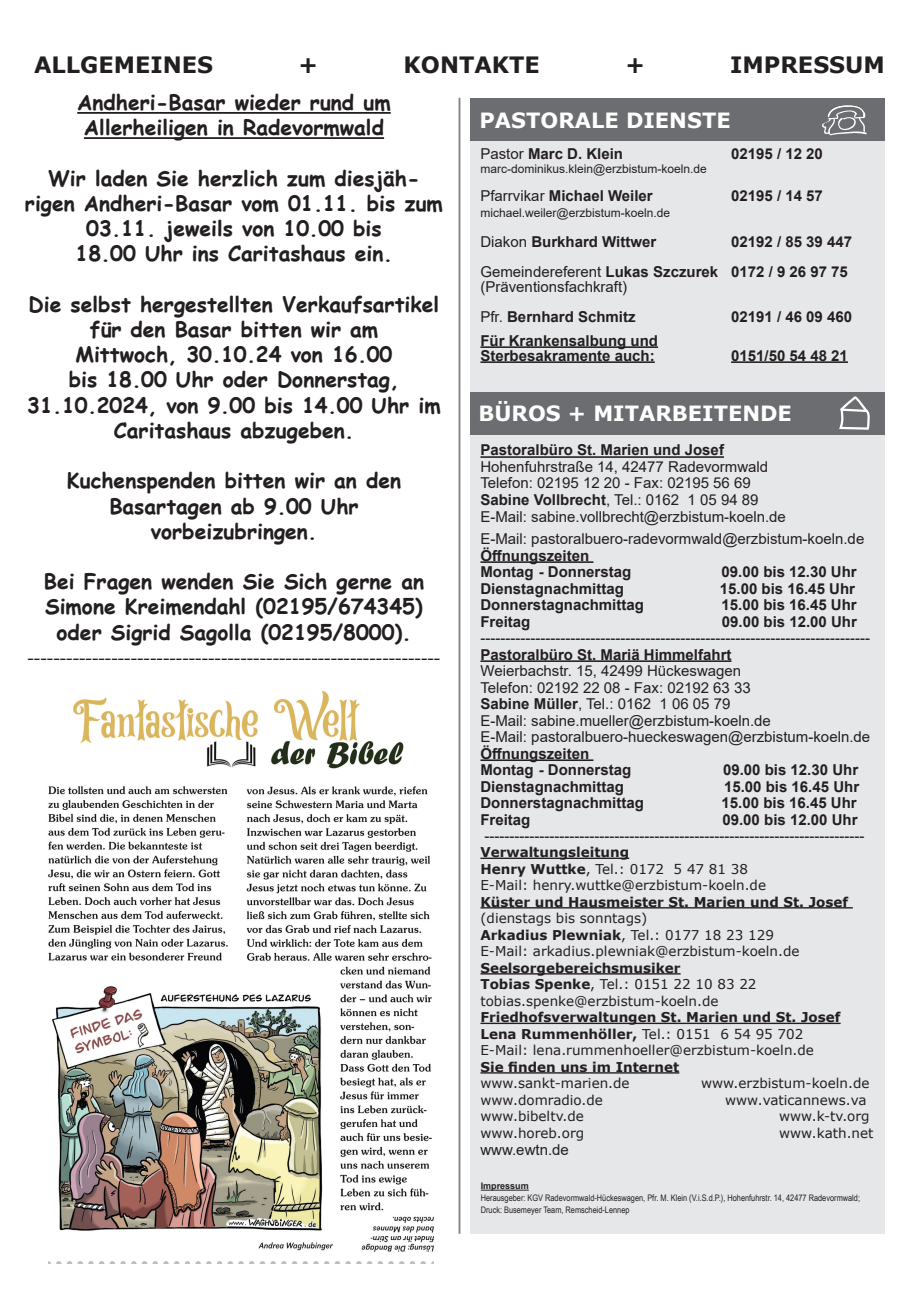
<style>
.page{position:relative;width:919px;height:1289px;background:#fff}
.page>*{position:absolute;margin:0;border:0;box-sizing:border-box;transform-origin:0 0}
.t1{font:700 22.5px "Verdana";color:#231f20}
.t2{font:700 21px/25.2px "Comic Sans MS";color:#231f20;text-align:center}
.t3{font:21px "Myriad Pro";color:#231f20}
.t4{font:700 21px "Verdana";color:#fff}
.t5{font:15px/16.5px "Arial";color:#231f20}
.t6{font:700 15px/16.5px "Arial";color:#231f20}
.t7{font:13.5px/16.5px "Verdana";color:#231f20}
.t8{font:700 13.5px "Verdana";color:#231f20}
.t9{font:12px "Arial";color:#231f20}
.t10{font:9px/12px "Arial Narrow";color:#231f20}
.t11{font:700 9px "Arial";color:#231f20}
.s1{font-weight:400}
.s2{font-weight:700}
</style>
<div class="page">
<div style="left:470px;top:98px;width:414px;height:1135px;background:#e6e7e9"></div>
<hr style="left:458px;top:98px;width:1px;height:1135px;background:#6c6d70">
<div style="left:470px;top:98px;width:414px;height:42px;background:#6c6d70"></div>
<svg style="left:822px;top:105px;width:45px;height:30px"></svg>
<div style="left:470px;top:392px;width:414px;height:43px;background:#6c6d70"></div>
<svg style="left:839px;top:396px;width:31px;height:34px"></svg>
<hr style="left:459px;top:98px;width:1px;height:1135px;background:#6c6d70">
<hr style="left:480px;top:346px;width:178px;height:2px;background:#231f20">
<hr style="left:480px;top:361px;width:174px;height:2px;background:#231f20">
<hr style="left:731px;top:361px;width:116px;height:2px;background:#231f20">
<hr style="left:480px;top:456px;width:244px;height:2px;background:#231f20">
<hr style="left:480px;top:561px;width:113px;height:2px;background:#231f20">
<hr style="left:480px;top:660px;width:251px;height:2px;background:#231f20">
<hr style="left:480px;top:759px;width:113px;height:2px;background:#231f20">
<hr style="left:480px;top:857px;width:149px;height:2px;background:#231f20">
<hr style="left:480px;top:907px;width:372px;height:1px;background:#231f20">
<hr style="left:480px;top:973px;width:200px;height:1px;background:#231f20">
<hr style="left:480px;top:1022px;width:360px;height:2px;background:#231f20">
<hr style="left:480px;top:1072px;width:199px;height:1px;background:#231f20">
<hr style="left:480px;top:1189px;width:48px;height:1px;background:#231f20">
<hr style="left:77px;top:112px;width:313px;height:2px;background:#231f20">
<hr style="left:84px;top:137px;width:300px;height:2px;background:#231f20">
<img style="left:48px;top:691px;width:386px;height:573px">
<h1 class="t1" style="left:34px;top:48px;width:181px">ALLGEMEINES</h1>
<h1 class="t1" style="left:298px;top:48px;width:21px">+</h1>
<h1 class="t1" style="left:403px;top:48px;width:138px">KONTAKTE</h1>
<h1 class="t1" style="left:625px;top:48px;width:21px">+</h1>
<h1 class="t1" style="left:730px;top:48px;width:156px">IMPRESSUM</h1>
<h2 class="t4" style="left:479px;top:105px;width:252px">PASTORALE DIENSTE</h2>
<h2 class="t2" style="left:77px;top:89px;width:315px">Andheri-Basar wieder rund um<br>Allerheiligen in Radevormwald</h2>
<h2 class="t2" style="left:25px;top:165px;width:419px">Wir laden Sie herzlich zum diesjäh&shy;rigen Andheri-Basar vom 01.11. bis zum 03.11. jeweils von 10.00 bis<br>18.00 Uhr ins Caritashaus ein.</h2>
<h2 class="t2" style="left:27px;top:291px;width:415px">Die selbst hergestellten Verkaufsartikel für den Basar bitten wir am<br>Mittwoch, 30.10.24 von 16.00<br>bis 18.00 Uhr oder Donnerstag,<br>31.10.2024, von 9.00 bis 14.00 Uhr im<br>Caritashaus abzugeben.</h2>
<h2 class="t2" style="left:67px;top:467px;width:335px">Kuchenspenden bitten wir an den<br>Basartagen ab 9.00 Uhr vorbeizubringen.</h2>
<h2 class="t2" style="left:44px;top:568px;width:381px">Bei Fragen wenden Sie Sich gerne an<br>Simone Kreimendahl (02195/674345) oder Sigrid Sagolla (02195/8000).</h2>
<h2 class="t3" style="left:28px;top:644px;width:414px">----------------------------------------------------------------</h2>
<p class="t6" style="left:480px;top:146px;width:144px"><span class="s1">Pastor</span> Marc D. Klein</p>
<p class="t6" style="left:731px;top:146px;width:93px">02195 / 12 20</p>
<p class="t9" style="left:480px;top:160px;width:228px">marc-dominikus.klein@erzbistum-koeln.de</p>
<p class="t6" style="left:480px;top:188px;width:174px"><span class="s1">Pfarrvikar</span> Michael Weiler</p>
<p class="t6" style="left:731px;top:188px;width:93px">02195 / 14 57</p>
<p class="t9" style="left:480px;top:204px;width:191px">michael.weiler@erzbistum-koeln.de</p>
<p class="t6" style="left:480px;top:233px;width:177px"><span class="s1">Diakon</span> Burkhard Wittwer</p>
<p class="t6" style="left:480px;top:226px;width:373px;line-height:30px;text-align:right">02192 / 85 39 447<br><span class="s1">Gemeindereferent</span> Lukas Szczurek 0172 / 9 26 97 75</p>
<p class="t5" style="left:480px;top:271px;width:157px;line-height:30px">(Präventionsfachkraft)<br>Pfr. <span class="s2">Bernhard Schmitz</span></p>
<p class="t6" style="left:731px;top:308px;width:122px">02191 / 46 09 460</p>
<p class="t6" style="left:480px;top:333px;width:179px;line-height:15px">Für Krankensalbung und<br>Sterbesakramente auch:</p>
<p class="t6" style="left:731px;top:347px;width:118px">0151/50 54 48 21</p>
<h2 class="t4" style="left:478px;top:399px;width:315px">BÜROS + MITARBEITENDE</h2>
<p class="t6" style="left:480px;top:442px;width:245px">Pastoralbüro St. Marien und Josef</p>
<p class="t5" style="left:480px;top:458px;width:307px">Hohenfuhrstraße 14, 42477 Radevormwald Telefon: 02195 12 20 - Fax: 02195 56 69<br><span class="s2">Sabine Vollbrecht</span>, Tel.: 0162 1 05 94 89<br>E-Mail: sabine.vollbrecht@erzbistum-koeln.de</p>
<p class="t5" style="left:480px;top:530px;width:385px">E-Mail: pastoralbuero-radevormwald@erzbistum-koeln.de</p>
<p class="t6" style="left:480px;top:547px;width:152px">Öffnungszeiten<br>Montag - Donnerstag</p>
<p class="t6" style="left:721px;top:563px;width:137px">09.00 bis 12.30 Uhr</p>
<p class="t6" style="left:480px;top:580px;width:145px">Dienstagnachmittag</p>
<p class="t6" style="left:719px;top:580px;width:137px">15.00 bis 16.45 Uhr</p>
<p class="t6" style="left:480px;top:596px;width:165px">Donnerstagnachmittag</p>
<p class="t6" style="left:721px;top:596px;width:137px">15.00 bis 16.45 Uhr</p>
<p class="t6" style="left:480px;top:613px;width:52px">Freitag</p>
<p class="t6" style="left:721px;top:613px;width:137px">09.00 bis 12.00 Uhr</p>
<p class="t5" style="left:480px;top:629px;width:391px">------------------------------------------------------------------------------</p>
<p class="t6" style="left:480px;top:646px;width:252px">Pastoralbüro St. Mariä Himmelfahrt</p>
<p class="t5" style="left:480px;top:662px;width:391px">Weierbachstr. 15, 42499 Hückeswagen<br>Telefon: 02192 22 08 - Fax: 02192 63 33<br><span class="s2">Sabine Müller</span>, Tel.: 0162 1 06 05 79<br>E-Mail: sabine.mueller@erzbistum-koeln.de<br>E-Mail: pastoralbuero-hueckeswagen@erzbistum-koeln.de</p>
<p class="t6" style="left:480px;top:745px;width:152px">Öffnungszeiten<br>Montag - Donnerstag</p>
<p class="t6" style="left:723px;top:761px;width:137px">09.00 bis 12.30 Uhr</p>
<p class="t6" style="left:480px;top:778px;width:145px">Dienstagnachmittag</p>
<p class="t6" style="left:724px;top:778px;width:137px">15.00 bis 16.45 Uhr</p>
<p class="t6" style="left:480px;top:794px;width:165px">Donnerstagnachmittag</p>
<p class="t6" style="left:721px;top:794px;width:137px">15.00 bis 16.45 Uhr</p>
<p class="t6" style="left:480px;top:811px;width:52px">Freitag</p>
<p class="t6" style="left:722px;top:811px;width:137px">09.00 bis 12.00 Uhr</p>
<p class="t5" style="left:484px;top:827px;width:381px">----------------------------------------------------------------------------</p>
<p class="t7" style="left:480px;top:844px;width:287px"><span class="s2">Verwaltungsleitung<br>Henry Wuttke</span>, Tel.: 0172 5 47 81 38<br>E-Mail: henry.wuttke@erzbistum-koeln.de</p>
<p class="t8" style="left:480px;top:892px;width:369px">Küster und Hausmeister St. Marien und St. Josef</p>
<p class="t7" style="left:480px;top:910px;width:320px">(dienstags bis sonntags)<br><span class="s2">Arkadius Plewniak</span>, Tel.: 0177 18 23 129<br>E-Mail: arkadius.plewniak@erzbistum-koeln.de</p>
<p class="t7" style="left:480px;top:959px;width:277px"><span class="s2">Seelsorgebereichsmusiker<br>Tobias Spenke</span>, Tel.: 0151 22 10 83 22 tobias.spenke@erzbistum-koeln.de</p>
<p class="t7" style="left:480px;top:1009px;width:361px"><span class="s2">Friedhofsverwaltungen St. Marien und St. Josef<br>Lena Rummenhöller,</span> Tel.: 0151 6 54 95 702<br>E-Mail: lena.rummenhoeller@erzbistum-koeln.de</p>
<p class="t8" style="left:480px;top:1057px;width:200px">Sie finden uns im Internet</p>
<p class="t7" style="left:480px;top:1075px;width:151px">www.sankt-marien.de</p>
<p class="t7" style="left:701px;top:1075px;width:170px">www.erzbistum-koeln.de</p>
<p class="t7" style="left:480px;top:1091px;width:124px">www.domradio.de</p>
<p class="t7" style="left:725px;top:1091px;width:143px">www.vaticannews.va</p>
<p class="t7" style="left:480px;top:1108px;width:105px">www.bibeltv.de</p>
<p class="t7" style="left:779px;top:1108px;width:92px">www.k-tv.org</p>
<p class="t7" style="left:480px;top:1124px;width:105px">www.horeb.org</p>
<p class="t7" style="left:779px;top:1124px;width:96px">www.kath.net</p>
<p class="t5" style="left:480px;top:1140px;width:90px">www.ewtn.de</p>
<p class="t11" style="left:480px;top:1179px;width:50px">Impressum</p>
<p class="t10" style="left:480px;top:1191px;width:381px">Herausgeber: KGV Radevormwald-Hückeswagen, Pfr. M. Klein (V.i.S.d.P.), Hohenfuhrstr. 14, 42477 Radevormwald;<br>Druck: Busemeyer Team, Remscheid-Lennep</p>
</div>
